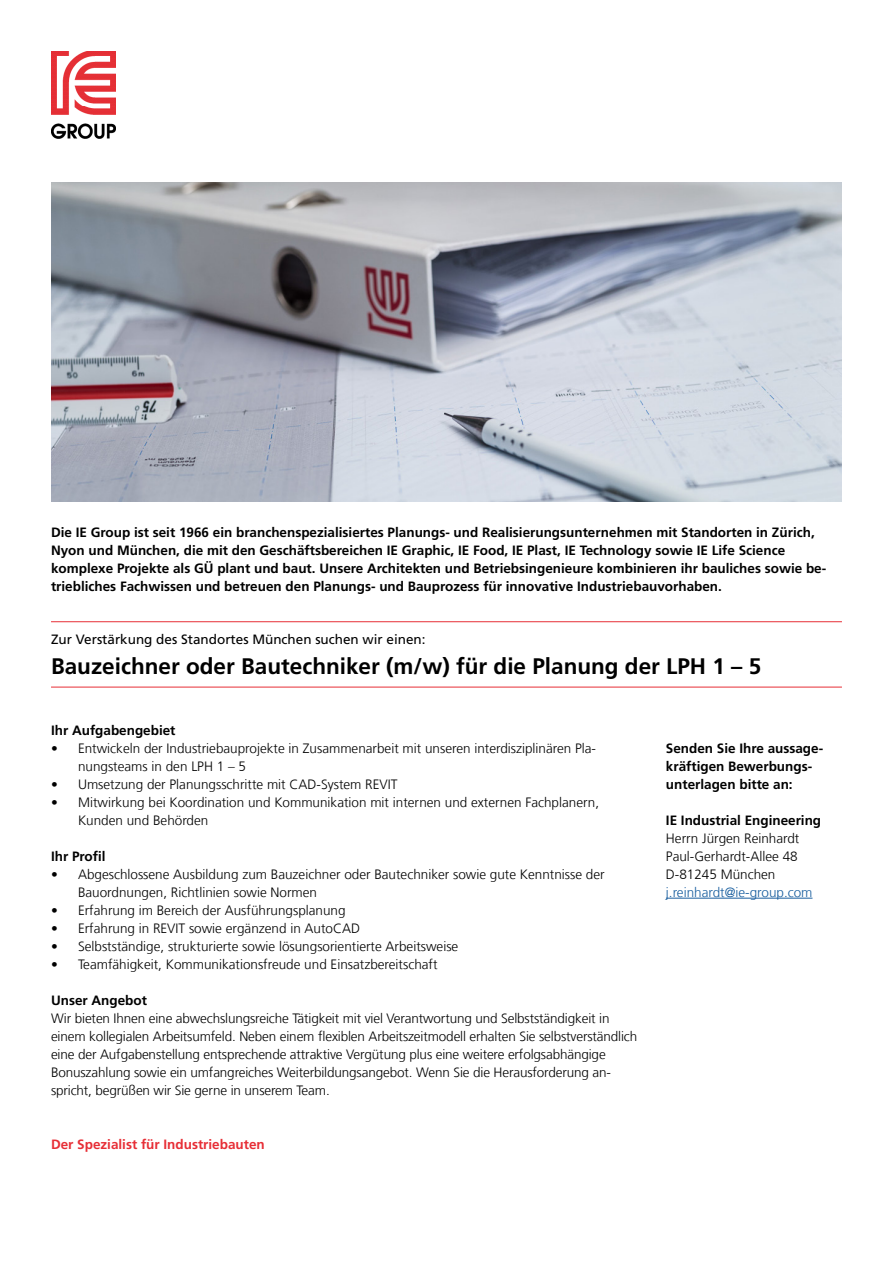
<style>
.page{position:relative;width:893px;height:1263px;background:#fff}
.page>*{position:absolute;margin:0;border:0;box-sizing:border-box;transform-origin:0 0}
.t1{font:700 22.5px "Frutiger LT Com";color:#000}
.Fließtext{font:300 13.5px/18px "Frutiger LT Com";color:#000}
.Fließtext-2{font:700 13.5px/18px "Frutiger LT Com";color:#000}
.t2{font:13.5px "Frutiger LT Com";color:#000}
.Fließtext-3{font:700 13.5px "Frutiger LT Com";color:#e72e36}
.Fließtext-4{font:300 13.5px "Frutiger LT Com";color:#175d9e}
</style>
<div class="page">
<img style="left:51px;top:182px;width:791px;height:319px">
<hr style="left:666px;top:898px;width:146px;height:1px;background:#175d9e">
<hr style="left:51px;top:621px;width:791px;height:1px;background:#e72e36">
<hr style="left:51px;top:687px;width:791px;height:1px;background:#e72e36">
<img style="left:51px;top:51px;width:64px;height:87px">
<p class="Fließtext-2" style="left:51px;top:523px;width:777px">Die IE Group ist seit 1966 ein branchenspezialisiertes Planungs- und Realisierungsunternehmen mit Standorten in Zürich, Nyon und München, die mit den Geschäftsbereichen IE Graphic, IE Food, IE Plast, IE Technology sowie IE Life Science komplexe Projekte als GÜ plant und baut. Unsere Architekten und Betriebsingenieure kombinieren ihr bauliches sowie be&shy;triebliches Fachwissen und betreuen den Planungs- und Bauprozess für innovative Industriebauvorhaben.</p>
<p class="t2" style="left:51px;top:632px;width:376px">Zur Verstärkung des Standortes München suchen wir einen:</p>
<p class="t1" style="left:51px;top:653px;width:712px">Bauzeichner oder Bautechniker (m/w) für die Planung der LPH 1 – 5</p>
<p class="Fließtext-2" style="left:51px;top:721px;width:126px">Ihr Aufgabengebiet</p>
<p class="Fließtext" style="left:78px;top:739px;width:520px;text-indent:-27px">• Entwickeln der Industriebauprojekte in Zusammenarbeit mit unseren interdisziplinären Pla&shy;nungsteams in den LPH 1 – 5</p>
<p class="Fließtext" style="left:51px;top:775px;width:348px">• Umsetzung der Planungsschritte mit CAD-System REVIT</p>
<p class="Fließtext" style="left:78px;top:793px;width:523px;text-indent:-27px">• Mitwirkung bei Koordination und Kommunikation mit internen und externen Fachplanern,<br>Kunden und Behörden</p>
<p class="Fließtext-2" style="left:51px;top:847px;width:56px">Ihr Profil</p>
<p class="Fließtext" style="left:78px;top:865px;width:528px;text-indent:-27px">• Abgeschlossene Ausbildung zum Bauzeichner oder Bautechniker sowie gute Kenntnisse der<br>Bauordnungen, Richtlinien sowie Normen</p>
<p class="Fließtext" style="left:51px;top:901px;width:296px">• Erfahrung im Bereich der Ausführungsplanung</p>
<p class="Fließtext" style="left:51px;top:919px;width:311px">• Erfahrung in REVIT sowie ergänzend in AutoCAD</p>
<p class="Fließtext" style="left:51px;top:937px;width:409px">• Selbstständige, strukturierte sowie lösungsorientierte Arbeitsweise</p>
<p class="Fließtext" style="left:51px;top:955px;width:388px">• Teamfähigkeit, Kommunikationsfreude und Einsatzbereitschaft</p>
<p class="Fließtext-2" style="left:51px;top:991px;width:97px">Unser Angebot</p>
<p class="Fließtext" style="left:51px;top:1009px;width:588px">Wir bieten Ihnen eine abwechslungsreiche Tätigkeit mit viel Verantwortung und Selbstständigkeit in einem kollegialen Arbeitsumfeld. Neben einem flexiblen Arbeitszeitmodell erhalten Sie selbstverständlich eine der Aufgabenstellung entsprechende attraktive Vergütung plus eine weitere erfolgsabhängige Bonuszahlung sowie ein umfangreiches Weiterbildungsangebot. Wenn Sie die Herausforderung an&shy;spricht, begrüßen wir Sie gerne in unserem Team.</p>
<p class="Fließtext-3" style="left:51px;top:1136px;width:215px">Der Spezialist für Industriebauten</p>
<p class="Fließtext-2" style="left:666px;top:739px;width:159px">Senden Sie Ihre aussage&shy;kräftigen Bewerbungs&shy;unterlagen bitte an:</p>
<p class="Fließtext-2" style="left:666px;top:811px;width:157px">IE Industrial Engineering</p>
<p class="Fließtext" style="left:666px;top:829px;width:135px">Herrn Jürgen Reinhardt</p>
<p class="Fließtext" style="left:666px;top:847px;width:133px">Paul-Gerhardt-Allee 48</p>
<p class="Fließtext" style="left:666px;top:865px;width:111px">D-81245 München</p>
<p class="Fließtext-4" style="left:666px;top:885px;width:148px">j.reinhardt@ie-group.com</p>
</div>
